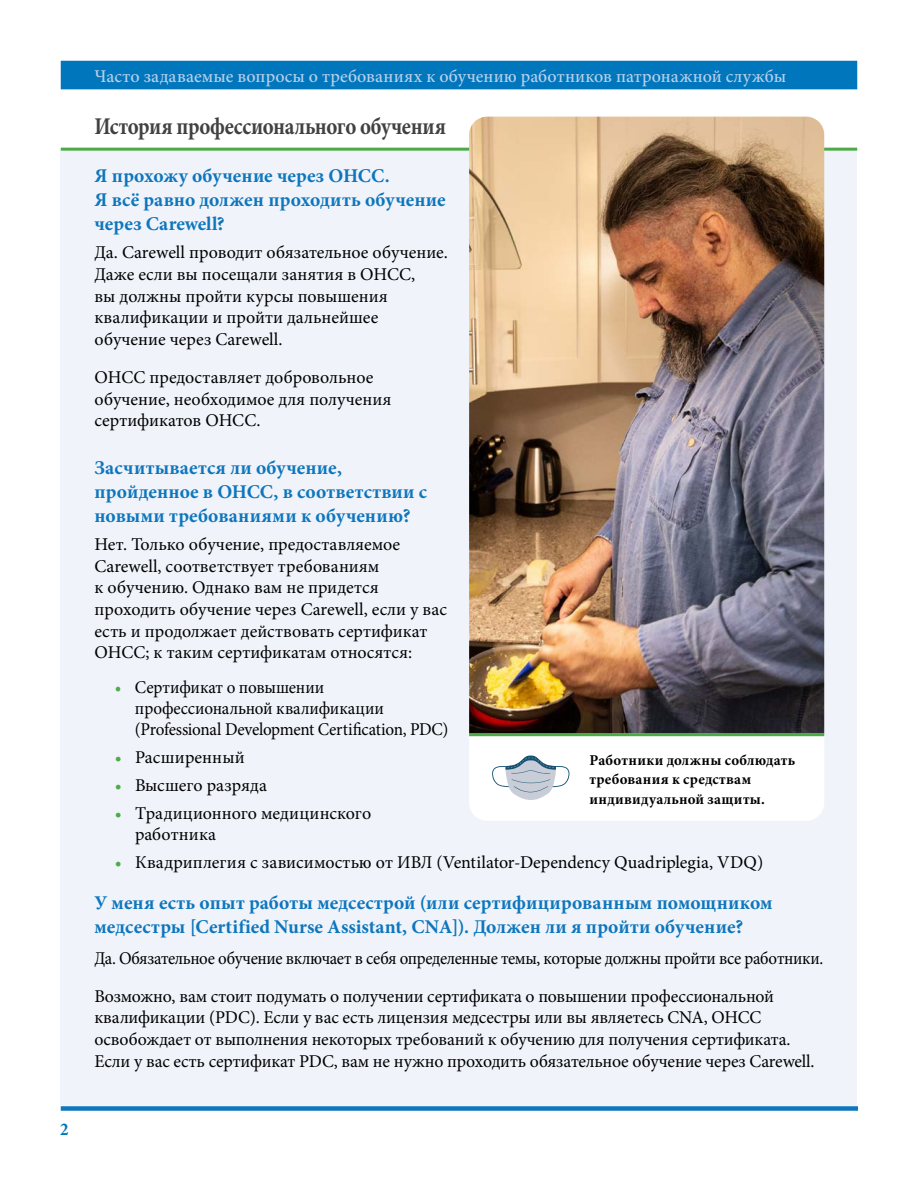
<style>
.page{position:relative;width:918px;height:1188px;background:#fff}
.page>*{position:absolute;margin:0;border:0;box-sizing:border-box;transform-origin:0 0}
.t1{font:700 24px "Minion Pro";letter-spacing:-.01em;color:#414042;scale:.87 1}
.t2{font:700 19.5px/24px "Minion Pro";letter-spacing:.01em;color:#0d76bd}
.t3{font:18px/21.6px "Minion Pro";letter-spacing:-.005em;color:#000}
.t4{font:18px/38.4px "Minion Pro";letter-spacing:-.005em;color:#000;scale:.94 1}
.t5{font:18px/21px "Minion Pro";letter-spacing:-.005em;color:#000;scale:.95 1}
.t6{font:500 18px "Minion Pro";letter-spacing:.005em;color:#bacfea}
.t7{font:700 condensed 18px "Minion Pro";color:#0077bd}
.t8{font:700 15px/19.5px "Minion Pro";letter-spacing:.02em;color:#000}
.s1{color:#4bac48}
</style>
<div class="page">
<div style="left:61px;top:61px;width:796px;height:28px;background:#0077bd"></div>
<div style="left:61px;top:1106px;width:797px;height:5px;background:#0d76bd"></div>
<div style="left:61px;top:151px;width:796px;height:955px;background:#f0f3fa"></div>
<div style="left:469px;top:736px;width:355px;height:85px;background:#fff"></div>
<svg style="left:492px;top:756px;width:78px;height:44px"></svg>
<hr style="left:61px;top:148px;width:796px;height:3px;background:#4aab47">
<hr style="left:469px;top:733px;width:355px;height:3px;background:#4aab47">
<img style="left:469px;top:117px;width:355px;height:616px">
<p class="t7" style="left:60px;top:1117px;width:10px">2</p>
<p class="t6" style="left:94px;top:64px;width:693px">Часто задаваемые вопросы о требованиях к обучению работников патронажной службы</p>
<h1 class="t1" style="left:94px;top:110px;width:406px">История профессионального обучения</h1>
<p class="t2" style="left:94px;top:164px;width:353px">Я прохожу обучение через OHCC.<br>Я всё равно должен проходить обучение через Carewell?</p>
<p class="t3" style="left:94px;top:242px;width:355px">Да. Carewell проводит обязательное обучение.<br>Даже если вы посещали занятия в OHCC,<br>вы должны пройти курсы повышения квалификации и пройти дальнейшее обучение через Carewell.</p>
<p class="t3" style="left:94px;top:367px;width:298px">OHCC предоставляет добровольное обучение, необходимое для получения сертификатов OHCC.</p>
<p class="t2" style="left:94px;top:455px;width:334px">Засчитывается ли обучение, пройденное в OHCC, в соответствии с новыми требованиями к обучению?</p>
<p class="t3" style="left:94px;top:534px;width:354px">Нет. Только обучение, предоставляемое Carewell, соответствует требованиям<br>к обучению. Однако вам не придется проходить обучение через Carewell, если у вас есть и продолжает действовать сертификат OHCC; к таким сертификатам относятся:</p>
<p class="t5" style="left:135px;top:677px;width:331px;text-indent:-20px"><span class="s1">•</span> Сертификат о повышении профессиональной квалификации (Professional Development Certification, PDC)</p>
<p class="t3" style="left:115px;top:746px;width:132px"><span class="s1">•</span> Расширенный</p>
<p class="t3" style="left:115px;top:774px;width:154px"><span class="s1">•</span> Высшего разряда</p>
<p class="t3" style="left:135px;top:803px;width:238px;line-height:21px;text-indent:-20px"><span class="s1">•</span> Традиционного медицинского работника</p>
<p class="t3" style="left:115px;top:851px;width:650px"><span class="s1">•</span> Квадриплегия с зависимостью от ИВЛ (Ventilator-Dependency Quadriplegia, VDQ)</p>
<p class="t2" style="left:94px;top:890px;width:680px">У меня есть опыт работы медсестрой (или сертифицированным помощником медсестры [Certified Nurse Assistant, CNA]). Должен ли я пройти обучение?</p>
<p class="t4" style="left:94px;top:939px;width:777px">Да. Обязательное обучение включает в себя определенные темы, которые должны пройти все работники.<br>Возможно, вам стоит подумать о получении сертификата о повышении профессиональной</p>
<p class="t3" style="left:94px;top:1007px;width:722px">квалификации (PDC). Если у вас есть лицензия медсестры или вы являетесь CNA, OHCC освобождает от выполнения некоторых требований к обучению для получения сертификата.<br>Если у вас есть сертификат PDC, вам не нужно проходить обязательное обучение через Carewell.</p>
<p class="t8" style="left:590px;top:750px;width:207px">Работники должны соблюдать требования к средствам индивидуальной защиты.</p>
</div>
